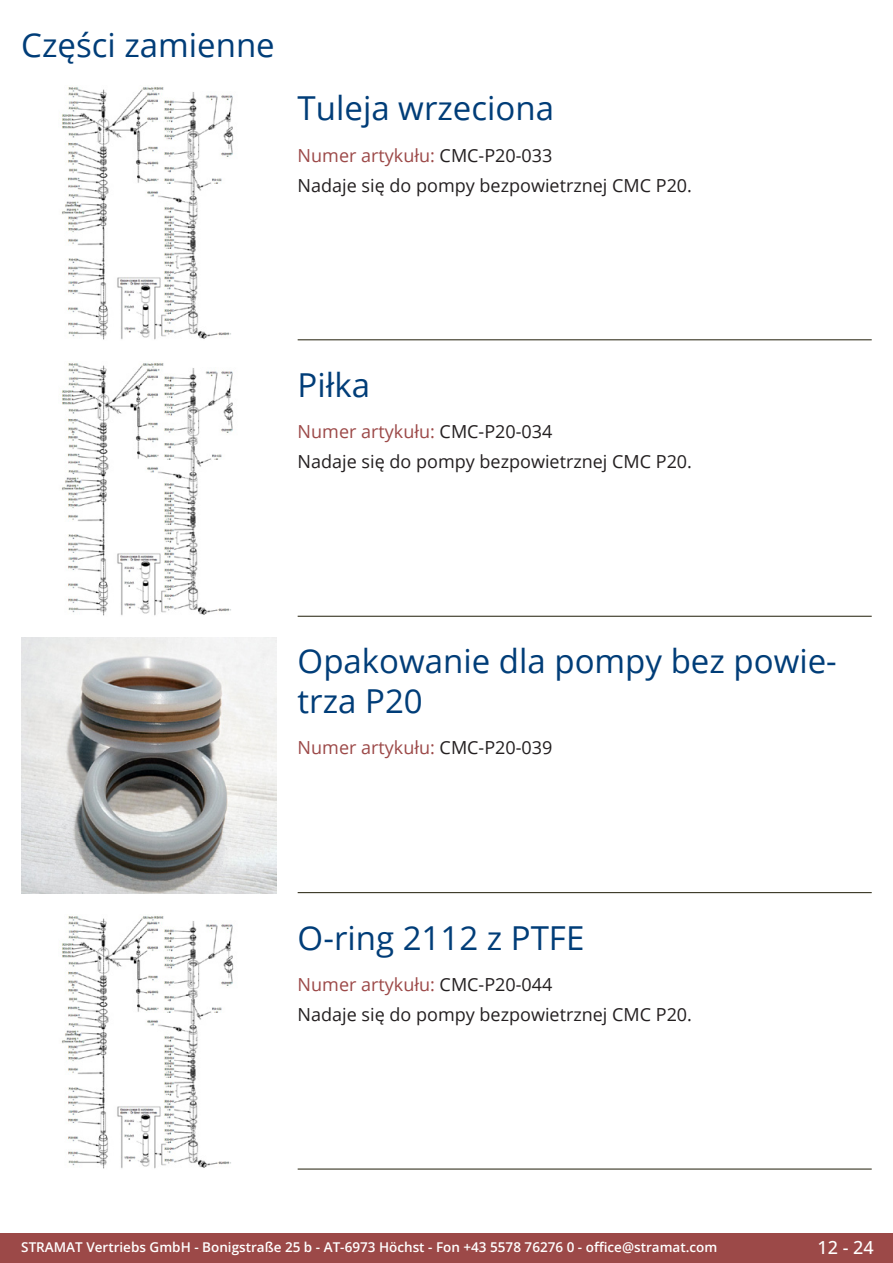
<style>
.page{position:relative;width:893px;height:1263px;background:#fff}
.page>*{position:absolute;margin:0;border:0;box-sizing:border-box;transform-origin:0 0}
.Produkttitel{font:33px/39.6px "Open Sans";color:#003d78}
.RastTitel{font:33px "Open Sans";color:#003d78}
.Beschreibung_Text{font:18px "Open Sans";color:#231f20}
.TechDaten_Überschrif{font:18px "Open Sans";color:#9c4948}
.t1{font:500 18px "Open Sans";color:#fff}
.t2{font:600 13.5px "Open Sans";color:#fff}
.s1{color:#231f20}
</style>
<div class="page">
<div style="left:0;top:1233px;width:893px;height:30px;background:#9c4948"></div>
<hr style="left:298px;top:340px;width:574px;height:1px;background:#201d08">
<hr style="left:298px;top:616px;width:574px;height:1px;background:#201d08">
<hr style="left:298px;top:892px;width:574px;height:1px;background:#201d08">
<hr style="left:298px;top:1169px;width:574px;height:1px;background:#201d08">
<img style="left:61px;top:87px;width:173px;height:253px">
<img style="left:61px;top:363px;width:173px;height:253px">
<img style="left:21px;top:638px;width:255px;height:255px">
<img style="left:61px;top:916px;width:173px;height:253px">
<p class="RastTitel" style="left:21px;top:22px;width:255px">Części zamienne</p>
<p class="Produkttitel" style="left:298px;top:88px;width:258px">Tuleja wrzeciona</p>
<p class="TechDaten_Überschrif" style="left:298px;top:143px;width:256px">Numer artykułu: <span class="s1">CMC-P20-033</span></p>
<p class="Beschreibung_Text" style="left:298px;top:173px;width:396px">Nadaje się do pompy bezpowietrznej CMC P20.</p>
<p class="Produkttitel" style="left:298px;top:364px;width:74px">Piłka</p>
<p class="TechDaten_Überschrif" style="left:298px;top:420px;width:256px">Numer artykułu: <span class="s1">CMC-P20-034</span></p>
<p class="Beschreibung_Text" style="left:298px;top:449px;width:396px">Nadaje się do pompy bezpowietrznej CMC P20.</p>
<p class="Produkttitel" style="left:298px;top:640px;width:541px">Opakowanie dla pompy bez powie&shy;trza P20</p>
<p class="TechDaten_Überschrif" style="left:298px;top:735px;width:256px">Numer artykułu: <span class="s1">CMC-P20-039</span></p>
<p class="Produkttitel" style="left:298px;top:917px;width:288px">O-ring 2112 z PTFE</p>
<p class="TechDaten_Überschrif" style="left:298px;top:972px;width:256px">Numer artykułu: <span class="s1">CMC-P20-044</span></p>
<p class="Beschreibung_Text" style="left:298px;top:1002px;width:396px">Nadaje się do pompy bezpowietrznej CMC P20.</p>
<p class="t2" style="left:21px;top:1238px;width:698px">STRAMAT Vertriebs GmbH - Bonigstraße 25 b - AT-6973 Höchst - Fon +43 5578 76276 0 - office@stramat.com</p>
<p class="t1" style="left:817px;top:1234px;width:58px">12 - 24</p>
</div>
